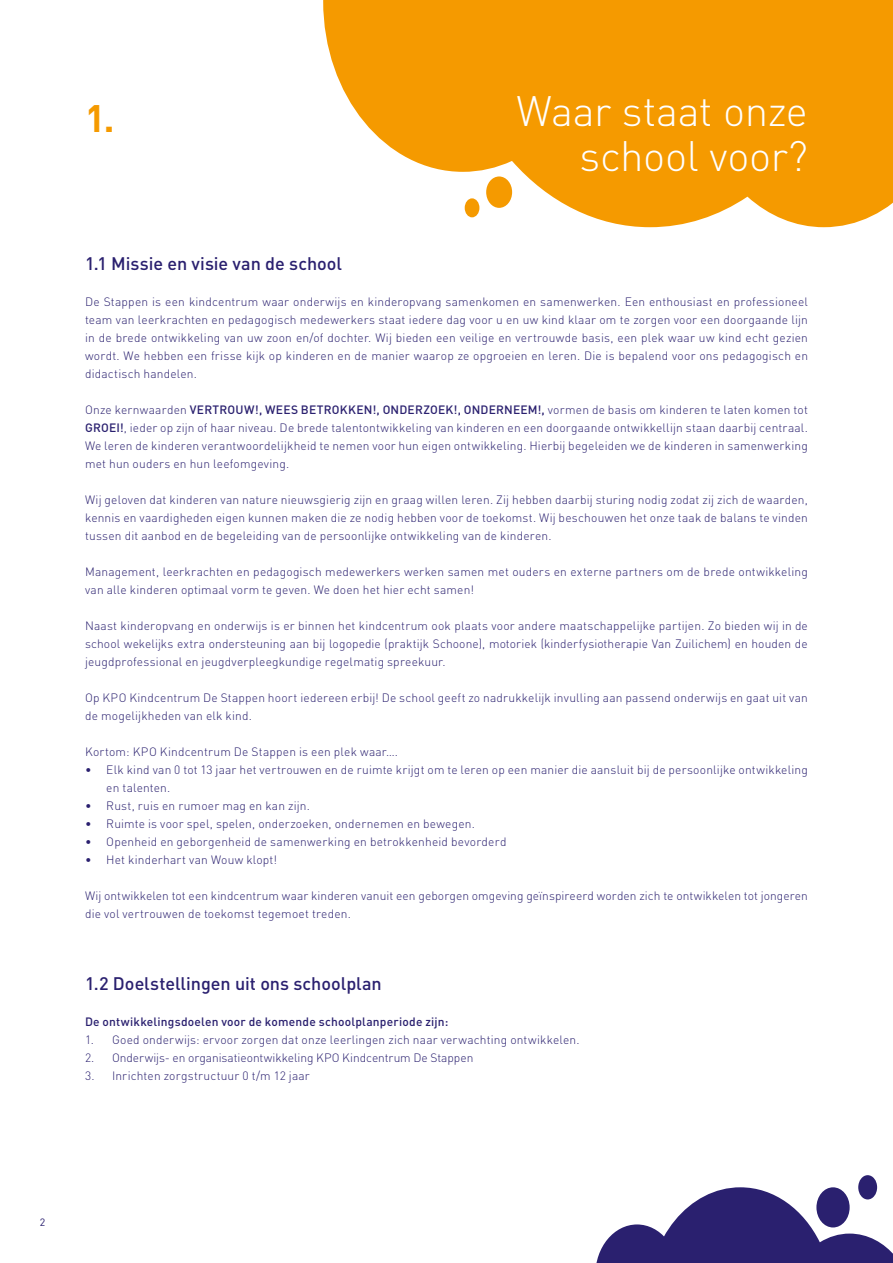
<style>
.page{position:relative;width:893px;height:1263px;background:#fff}
.page>*{position:absolute;margin:0;border:0;box-sizing:border-box;transform-origin:0 0}
.t1{font:300 42px/45px "DIN Pro";letter-spacing:-.01em;color:#fff;text-align:right}
.t2{font:37.5px "DIN Bold";color:#f59a00}
.t3{font:500 18px "DIN Pro";color:#2a206f}
.t4{font:300 12px/18px "DIN Pro";letter-spacing:.015em;color:#2a206f;text-align:justify}
.t5{font:300 12px "DIN Pro";letter-spacing:-.005em;color:#2a206f}
.t6{font:500 12px "DIN Pro";letter-spacing:.015em;color:#2a206f}
.t7{font:10.5px "DIN";color:#2a206f}
.s1{font-weight:500}
</style>
<div class="page">
<svg style="left:323px;top:0;width:570px;height:227px;fill:#f59a00"></svg>
<div style="left:465px;top:198px;width:14px;height:19px;background:#f59a00;border-radius:50%"></div>
<div style="left:858px;top:1175px;width:19px;height:24px;background:#2a206f;border-radius:50%"></div>
<svg style="left:596px;top:1187px;width:297px;height:76px"></svg>
<h2 class="t2" style="left:85px;top:94px;width:31px">1.</h2>
<h1 class="t1" style="left:516px;top:86px;width:293px">Waar staat onze school voor?</h1>
<h3 class="t3" style="left:85px;top:251px;width:258px">1.1 Missie en visie van de school</h3>
<p class="t4" style="left:85px;top:292px;width:724px">De Stappen is een kindcentrum waar onderwijs en kinderopvang samenkomen en samenwerken. Een enthousiast en professioneel team van leerkrachten en pedagogisch medewerkers staat iedere dag voor u en uw kind klaar om te zorgen voor een doorgaande lijn in de brede ontwikkeling van uw zoon en/of dochter. Wij bieden een veilige en vertrouwde basis, een plek waar uw kind echt gezien wordt. We hebben een frisse kijk op kinderen en de manier waarop ze opgroeien en leren. Die is bepalend voor ons pedagogisch en didactisch handelen.</p>
<p class="t4" style="left:85px;top:400px;width:724px">Onze kernwaarden <span class="s1">VERTROUW!, WEES BETROKKEN!, ONDERZOEK!, ONDERNEEM!,</span> vormen de basis om kinderen te laten komen tot <span class="s1">GROEI!</span>, ieder op zijn of haar niveau. De brede talentontwikkeling van kinderen en een doorgaande ontwikkellijn staan daarbij centraal.<br>We leren de kinderen verantwoordelijkheid te nemen voor hun eigen ontwikkeling. Hierbij begeleiden we de kinderen in samenwerking met hun ouders en hun leefomgeving.</p>
<p class="t4" style="left:85px;top:490px;width:724px">Wij geloven dat kinderen van nature nieuwsgierig zijn en graag willen leren. Zij hebben daarbij sturing nodig zodat zij zich de waarden, kennis en vaardigheden eigen kunnen maken die ze nodig hebben voor de toekomst. Wij beschouwen het onze taak de balans te vinden tussen dit aanbod en de begeleiding van de persoonlijke ontwikkeling van de kinderen.</p>
<p class="t4" style="left:85px;top:562px;width:724px">Management, leerkrachten en pedagogisch medewerkers werken samen met ouders en externe partners om de brede ontwikkeling van alle kinderen optimaal vorm te geven. We doen het hier echt samen!</p>
<p class="t4" style="left:85px;top:616px;width:724px">Naast kinderopvang en onderwijs is er binnen het kindcentrum ook plaats voor andere maatschappelijke partijen. Zo bieden wij in de school wekelijks extra ondersteuning aan bij logopedie (praktijk Schoone), motoriek (kinderfysiotherapie Van Zuilichem) en houden de jeugdprofessional en jeugdverpleegkundige regelmatig spreekuur.</p>
<p class="t4" style="left:85px;top:688px;width:724px">Op KPO Kindcentrum De Stappen hoort iedereen erbij! De school geeft zo nadrukkelijk invulling aan passend onderwijs en gaat uit van de mogelijkheden van elk kind.</p>
<p class="t4" style="left:85px;top:742px;width:315px">Kortom: KPO Kindcentrum De Stappen is een plek waar….</p>
<p class="t4" style="left:106px;top:760px;width:703px;text-indent:-21px">• Elk kind van 0 tot 13 jaar het vertrouwen en de ruimte krijgt om te leren op een manier die aansluit bij de persoonlijke ontwikkeling en talenten.</p>
<p class="t4" style="left:85px;top:796px;width:226px">• Rust, ruis en rumoer mag en kan zijn.</p>
<p class="t4" style="left:85px;top:814px;width:391px">• Ruimte is voor spel, spelen, onderzoeken, ondernemen en bewegen.</p>
<p class="t4" style="left:85px;top:832px;width:423px">• Openheid en geborgenheid de samenwerking en betrokkenheid bevorderd</p>
<p class="t4" style="left:85px;top:850px;width:194px">• Het kinderhart van Wouw klopt!</p>
<p class="t4" style="left:85px;top:886px;width:724px">Wij ontwikkelen tot een kindcentrum waar kinderen vanuit een geborgen omgeving geïnspireerd worden zich te ontwikkelen tot jongeren die vol vertrouwen de toekomst tegemoet treden.</p>
<h3 class="t3" style="left:85px;top:971px;width:298px">1.2 Doelstellingen uit ons schoolplan</h3>
<p class="t6" style="left:85px;top:1014px;width:365px">De ontwikkelingsdoelen voor de komende schoolplanperiode zijn:</p>
<p class="t4" style="left:85px;top:1030px;width:496px">1. Goed onderwijs: ervoor zorgen dat onze leerlingen zich naar verwachting ontwikkelen.</p>
<p class="t5" style="left:85px;top:1050px;width:390px">2. Onderwijs- en organisatieontwikkeling KPO Kindcentrum De Stappen</p>
<p class="t4" style="left:85px;top:1066px;width:226px">3. Inrichten zorgstructuur 0 t/m 12 jaar</p>
<p class="t7" style="left:40px;top:1215px;width:7px">2</p>
</div>
